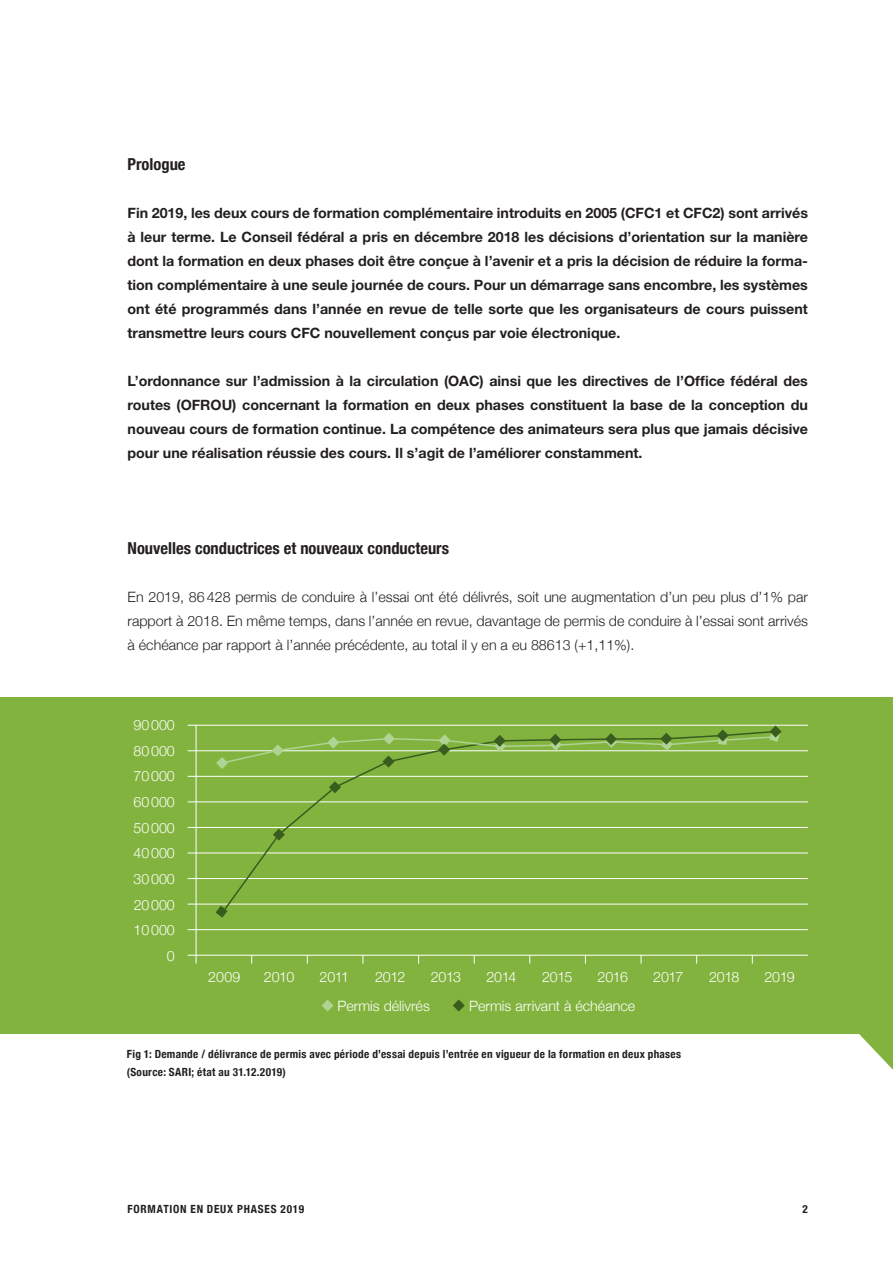
<style>
.page{position:relative;width:893px;height:1263px;background:#fff}
.page>*{position:absolute;margin:0;border:0;box-sizing:border-box;transform-origin:0 0}
.t1{font:700 condensed 16.5px "Helvetica Neue";color:#231f20}
.t2{font:700 14.25px/24px "Helvetica Neue";color:#231f20;text-align:justify}
.t3{font:300 14.25px/24px "Helvetica Neue";color:#231f20;text-align:justify}
.t4{font:300 14.25px/25.7px "Helvetica Neue";color:#fff}
.t5{font:700 condensed 11.25px/18px "Helvetica Neue";letter-spacing:.03em;color:#231f20}
.t6{font:700 condensed 11.25px "Helvetica Neue";letter-spacing:.07em;color:#231f20}
</style>
<div class="page">
<div style="left:0;top:698px;width:893px;height:336px;background:#82b33e"></div>
<svg style="left:322px;top:999px;width:12px;height:12px"></svg>
<svg style="left:453px;top:999px;width:12px;height:12px"></svg>
<hr style="left:188px;top:955px;width:620px;height:1px;background:#fff">
<hr style="left:188px;top:904px;width:620px;height:1px;background:#fff">
<hr style="left:188px;top:878px;width:620px;height:1px;background:#fff">
<hr style="left:188px;top:929px;width:620px;height:1px;background:#fff">
<hr style="left:188px;top:853px;width:620px;height:1px;background:#fff">
<hr style="left:188px;top:827px;width:620px;height:1px;background:#fff">
<hr style="left:188px;top:776px;width:620px;height:1px;background:#fff">
<hr style="left:188px;top:750px;width:620px;height:1px;background:#fff">
<hr style="left:188px;top:802px;width:620px;height:1px;background:#fff">
<hr style="left:188px;top:725px;width:620px;height:1px;background:#fff">
<hr style="left:196px;top:725px;width:1px;height:230px;background:#fff">
<svg style="left:221px;top:769px;width:556px;height:137px"></svg>
<svg style="left:216px;top:906px;width:12px;height:12px"></svg>
<svg style="left:273px;top:829px;width:12px;height:12px"></svg>
<svg style="left:329px;top:781px;width:12px;height:12px"></svg>
<svg style="left:216px;top:725px;width:566px;height:44px"></svg>
<svg style="left:859px;top:1034px;width:34px;height:36px"></svg>
<p class="t1" style="left:128px;top:150px;width:59px">Prologue</p>
<p class="t2" style="left:128px;top:200px;width:682px">Fin 2019, les deux cours de formation complémentaire introduits en 2005 (CFC1 et CFC2) sont arrivés à leur terme. Le Conseil fédéral a pris en décembre 2018 les décisions d’orientation sur la manière dont la formation en deux phases doit être conçue à l’avenir et a pris la décision de réduire la forma&shy;tion complémentaire à une seule journée de cours. Pour un démarrage sans encombre, les systèmes ont été programmés dans l’année en revue de telle sorte que les organisateurs de cours puissent transmettre leurs cours CFC nouvellement conçus par voie électronique.</p>
<p class="t2" style="left:128px;top:368px;width:682px">L’ordonnance sur l’admission à la circulation (OAC) ainsi que les directives de l’Office fédéral des routes (OFROU) concernant la formation en deux phases constituent la base de la conception du nouveau cours de formation continue. La compétence des animateurs sera plus que jamais décisive pour une réalisation réussie des cours. Il s’agit de l’améliorer constamment.</p>
<p class="t1" style="left:128px;top:534px;width:323px">Nouvelles conductrices et nouveaux conducteurs</p>
<p class="t3" style="left:128px;top:584px;width:682px">En 2019, 86 428 permis de conduire à l’essai ont été délivrés, soit une augmentation d’un peu plus d’1% par rapport à 2018. En même temps, dans l’année en revue, davantage de permis de conduire à l’essai sont arrivés à échéance par rapport à l’année précédente, au total il y en a eu 88613 (+1,11%).</p>
<p class="t4" style="left:134px;top:711px;width:43px">90000<br>80000</p>
<p class="t4" style="left:134px;top:762px;width:43px">70000</p>
<p class="t4" style="left:134px;top:788px;width:43px">60000</p>
<p class="t4" style="left:134px;top:814px;width:43px">50000</p>
<p class="t4" style="left:134px;top:839px;width:43px">40000<br>30000</p>
<p class="t4" style="left:134px;top:891px;width:43px">20000<br>10000</p>
<p class="t4" style="left:167px;top:942px;width:9px">0</p>
<p class="t4" style="left:208px;top:962px;width:34px">2009</p>
<p class="t4" style="left:264px;top:962px;width:32px">2010</p>
<p class="t4" style="left:320px;top:962px;width:31px">2011</p>
<p class="t4" style="left:375px;top:962px;width:32px">2012</p>
<p class="t4" style="left:431px;top:962px;width:32px">2013</p>
<p class="t4" style="left:486px;top:962px;width:32px">2014</p>
<p class="t4" style="left:542px;top:962px;width:32px">2015</p>
<p class="t4" style="left:598px;top:962px;width:32px">2016</p>
<p class="t4" style="left:653px;top:962px;width:32px">2017</p>
<p class="t4" style="left:709px;top:962px;width:32px">2018</p>
<p class="t4" style="left:764px;top:962px;width:32px">2019</p>
<p class="t4" style="left:337px;top:992px;width:94px">Permis délivrés</p>
<p class="t4" style="left:469px;top:992px;width:168px">Permis arrivant à échéance</p>
<p class="t5" style="left:127px;top:1044px;width:556px">Fig 1: Demande / délivrance de permis avec période d’essai depuis l’entrée en vigueur de la formation en deux phases (Source: SARI; état au 31.12.2019)</p>
<p class="t6" style="left:128px;top:1199px;width:178px">FORMATION EN DEUX PHASES 2019</p>
<p class="t5" style="left:802px;top:1199px;width:7px">2</p>
</div>
